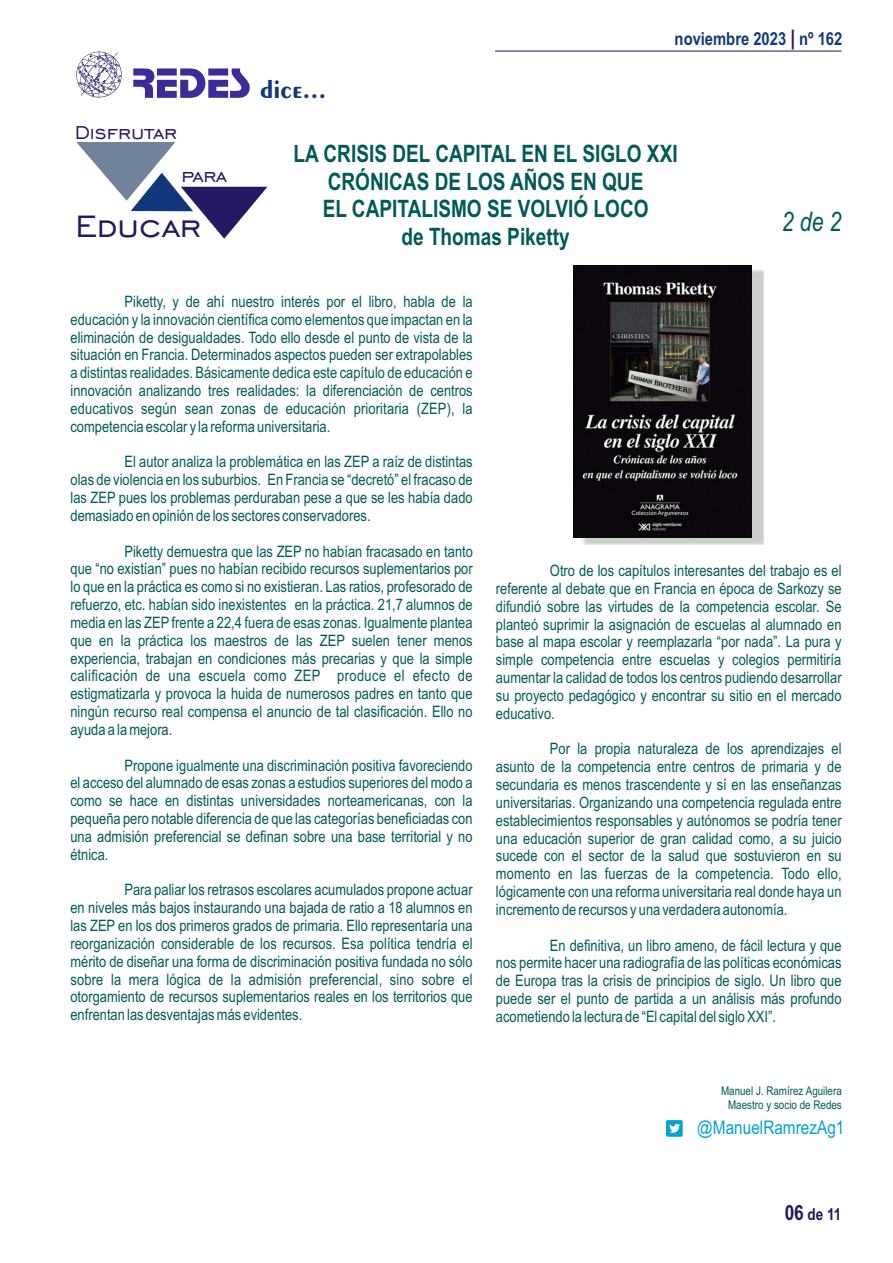
<style>
.page{position:relative;width:893px;height:1263px;background:#fff}
.page>*{position:absolute;margin:0;border:0;box-sizing:border-box;transform-origin:0 0}
.t1{font:39.75px "Engravers Gothic BT";color:#231861}
.t2{font:italic 27px "Arial Narrow";color:#005a58}
.t3{font:700 25.8px "Exotic 350 BT";color:#12387c}
.t4{font:700 24px/27.5px "Arial Narrow";color:#005a58;text-align:center}
.t5{font:24px "Engravers Gothic BT";color:#231861}
.t6{font:18.75px "Arial Narrow";color:#00a3d4}
.t7{font:700 18px "Arial Narrow";color:#12387c}
.t8{font:700 16.5px "Arial Narrow";color:#231861}
.t9{font:15.75px/17.9px "Arial Narrow";color:#005a58;text-align:justify}
.t10{font:12px/13.6px "Arial Narrow";color:#005a58;text-align:center}
.s1{font-size:21px;color:#231861}
.s2{font-size:21px}
</style>
<div class="page">
<hr style="left:495px;top:51px;width:347px;height:1px;background:#231861">
<svg style="left:133px;top:68px;width:117px;height:30px"></svg>
<svg style="left:76px;top:51px;width:46px;height:47px"></svg>
<svg style="left:666px;top:1120px;width:17px;height:17px"></svg>
<svg style="left:76px;top:142px;width:191px;height:97px"></svg>
<div style="left:583px;top:270px;width:181px;height:275px;background:#151616;opacity:.22"></div>
<img style="left:574px;top:266px;width:177px;height:271px">
<h3 class="t5" style="left:75px;top:121px;width:104px">Disfrutar</h3>
<h3 class="t5" style="left:181px;top:164px;width:47px">para</h3>
<h1 class="t1" style="left:75px;top:206px;width:128px">Educar</h1>
<h3 class="t3" style="left:260px;top:78px;width:68px">dice...</h3>
<p class="t7" style="left:675px;top:32px;width:169px">noviembre 2023 <span class="s1">|</span> nº 162</p>
<h3 class="t4" style="left:294px;top:142px;width:386px">LA CRISIS DEL CAPITAL EN EL SIGLO XXI<br>CRÓNICAS DE LOS AÑOS EN QUE<br>EL CAPITALISMO SE VOLVIÓ LOCO<br>de Thomas Piketty</h3>
<h2 class="t2" style="left:782px;top:211px;width:61px">2 de 2</h2>
<p class="t9" style="left:70px;top:294px;width:404px;text-indent:54px">Piketty, y de ahí nuestro interés por el libro, habla de la educación y la innovación científica como elementos que impactan en la eliminación de desigualdades. Todo ello desde el punto de vista de la situación en Francia. Determinados aspectos pueden ser extrapolables a distintas realidades. Básicamente dedica este capítulo de educación e innovación analizando tres realidades: la diferenciación de centros educativos según sean zonas de educación prioritaria (ZEP), la competencia escolar y la reforma universitaria.</p>
<p class="t9" style="left:70px;top:454px;width:404px;text-indent:54px">El autor analiza la problemática en las ZEP a raíz de distintas olas de violencia en los suburbios. En Francia se “decretó” el fracaso de las ZEP pues los problemas perduraban pese a que se les había dado demasiado en opinión de los sectores conservadores.</p>
<p class="t9" style="left:70px;top:543px;width:404px;text-indent:54px">Piketty demuestra que las ZEP no habían fracasado en tanto que “no existían” pues no habían recibido recursos suplementarios por lo que en la práctica es como si no existieran. Las ratios, profesorado de refuerzo, etc. habían sido inexistentes en la práctica. 21,7 alumnos de media en las ZEP frente a 22,4 fuera de esas zonas. Igualmente plantea que en la práctica los maestros de las ZEP suelen tener menos experiencia, trabajan en condiciones más precarias y que la simple calificación de una escuela como ZEP produce el efecto de estigmatizarla y provoca la huida de numerosos padres en tanto que ningún recurso real compensa el anuncio de tal clasificación. Ello no ayuda a la mejora.</p>
<p class="t9" style="left:70px;top:757px;width:404px;text-indent:54px">Propone igualmente una discriminación positiva favoreciendo el acceso del alumnado de esas zonas a estudios superiores del modo a como se hace en distintas universidades norteamericanas, con la pequeña pero notable diferencia de que las categorías beneficiadas con una admisión preferencial se definan sobre una base territorial y no étnica.</p>
<p class="t9" style="left:70px;top:882px;width:404px;text-indent:54px">Para paliar los retrasos escolares acumulados propone actuar en niveles más bajos instaurando una bajada de ratio a 18 alumnos en las ZEP en los dos primeros grados de primaria. Ello representaría una reorganización considerable de los recursos. Esa política tendría el mérito de diseñar una forma de discriminación positiva fundada no sólo sobre la mera lógica de la admisión preferencial, sino sobre el otorgamiento de recursos suplementarios reales en los territorios que enfrentan las desventajas más evidentes.</p>
<p class="t9" style="left:496px;top:563px;width:347px;text-indent:54px">Otro de los capítulos interesantes del trabajo es el referente al debate que en Francia en época de Sarkozy se difundió sobre las virtudes de la competencia escolar. Se planteó suprimir la asignación de escuelas al alumnado en base al mapa escolar y reemplazarla “por nada”. La pura y simple competencia entre escuelas y colegios permitiría aumentar la calidad de todos los centros pudiendo desarrollar su proyecto pedagógico y encontrar su sitio en el mercado educativo.</p>
<p class="t9" style="left:496px;top:741px;width:347px;text-indent:54px">Por la propia naturaleza de los aprendizajes el asunto de la competencia entre centros de primaria y de secundaria es menos trascendente y sí en las enseñanzas universitarias. Organizando una competencia regulada entre establecimientos responsables y autónomos se podría tener una educación superior de gran calidad como, a su juicio sucede con el sector de la salud que sostuvieron en su momento en las fuerzas de la competencia. Todo ello, lógicamente con una reforma universitaria real donde haya un incremento de recursos y una verdadera autonomía.</p>
<p class="t9" style="left:496px;top:937px;width:347px;text-indent:54px">En definitiva, un libro ameno, de fácil lectura y que nos permite hacer una radiografía de las políticas económicas de Europa tras la crisis de principios de siglo. Un libro que puede ser el punto de partida a un análisis más profundo acometiendo la lectura de “El capital del siglo XXI”.</p>
<p class="t10" style="left:721px;top:1085px;width:122px">Manuel J. Ramírez Aguilera<br>Maestro y socio de Redes</p>
<p class="t6" style="left:697px;top:1120px;width:149px">@ManuelRamrezAg1</p>
<p class="t8" style="left:785px;top:1208px;width:58px"><span class="s2">06</span> de 11</p>
</div>
